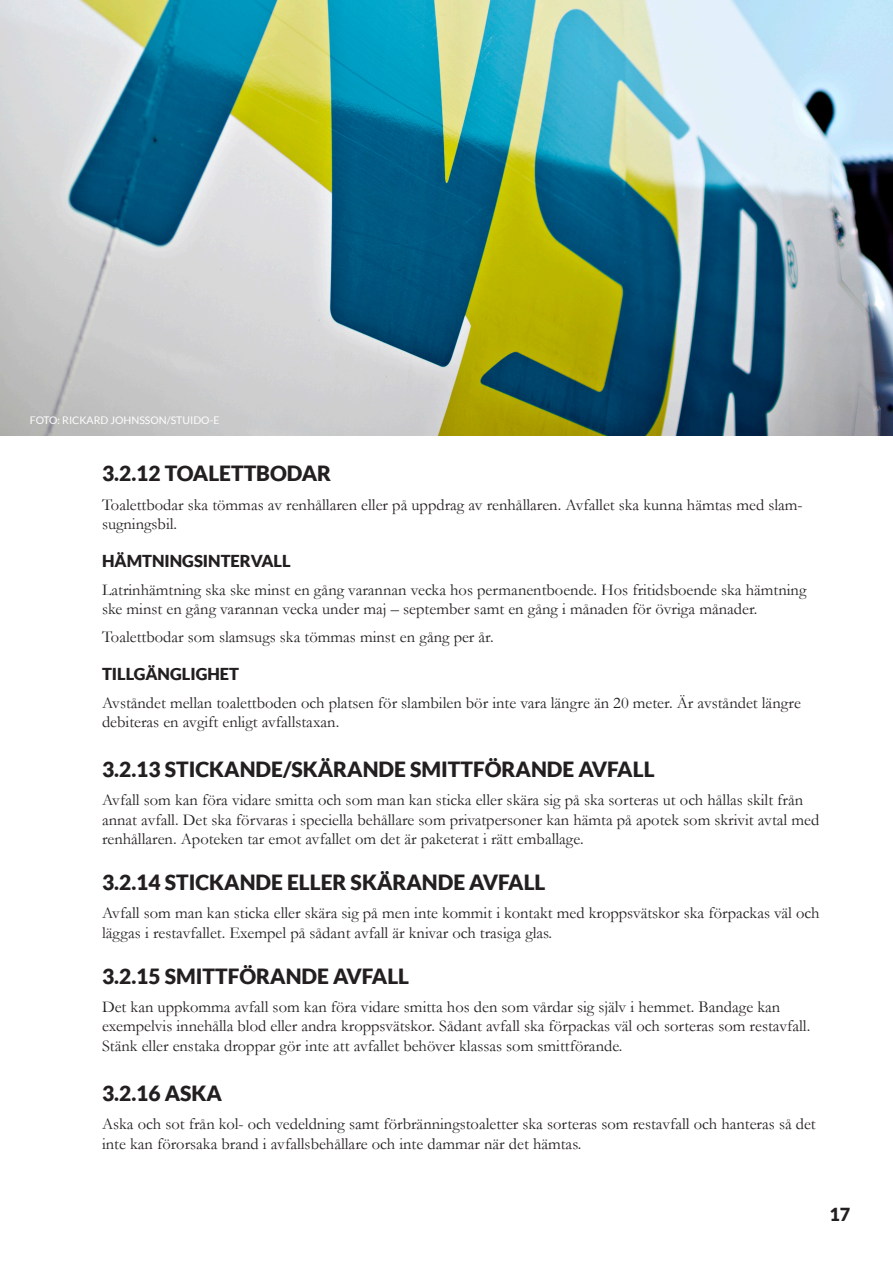
<style>
.page{position:relative;width:893px;height:1263px;background:#fff}
.page>*{position:absolute;margin:0;border:0;box-sizing:border-box;transform-origin:0 0}
.t1{font:900 21px "Lato";color:#231f20}
.t2{font:900 18px "Lato";color:#231f20}
.t3{font:16.5px/19.5px "Garamond";color:#231f20}
.t4{font:900 16.5px "Lato";color:#231f20}
.t5{font:10.5px "Lato";color:#fff}
</style>
<div class="page">
<img style="left:0;top:0;width:893px;height:436px">
<p class="t5" style="left:30px;top:415px;width:191px">FOTO: RICKARD JOHNSSON/STUIDO-E</p>
<p class="t1" style="left:102px;top:461px;width:231px">3.2.12 TOALETTBODAR</p>
<p class="t3" style="left:102px;top:494px;width:702px">Toalettbodar ska tömmas av renhållaren eller på uppdrag av renhållaren. Avfallet ska kunna hämtas med slam&shy;sugningsbil.</p>
<p class="t4" style="left:102px;top:551px;width:190px">HÄMTNINGSINTERVALL</p>
<p class="t3" style="left:102px;top:579px;width:706px">Latrinhämtning ska ske minst en gång varannan vecka hos permanentboende. Hos fritidsboende ska hämtning ske minst en gång varannan vecka under maj – september samt en gång i månaden för övriga månader.</p>
<p class="t3" style="left:102px;top:627px;width:393px">Toalettbodar som slamsugs ska tömmas minst en gång per år.</p>
<p class="t4" style="left:102px;top:664px;width:139px">TILLGÄNGLIGHET</p>
<p class="t3" style="left:102px;top:692px;width:700px">Avståndet mellan toalettboden och platsen för slambilen bör inte vara längre än 20 meter. Är avståndet längre debiteras en avgift enligt avfallstaxan.</p>
<p class="t1" style="left:102px;top:757px;width:554px">3.2.13 STICKANDE/SKÄRANDE SMITTFÖRANDE AVFALL</p>
<p class="t3" style="left:102px;top:790px;width:719px">Avfall som kan föra vidare smitta och som man kan sticka eller skära sig på ska sorteras ut och hållas skilt från annat avfall. Det ska förvaras i speciella behållare som privatpersoner kan hämta på apotek som skrivit avtal med renhållaren. Apoteken tar emot avfallet om det är paketerat i rätt emballage.</p>
<p class="t1" style="left:102px;top:870px;width:445px">3.2.14 STICKANDE ELLER SKÄRANDE AVFALL</p>
<p class="t3" style="left:102px;top:903px;width:719px">Avfall som man kan sticka eller skära sig på men inte kommit i kontakt med kroppsvätskor ska förpackas väl och läggas i restavfallet. Exempel på sådant avfall är knivar och trasiga glas.</p>
<p class="t1" style="left:102px;top:964px;width:309px">3.2.15 SMITTFÖRANDE AVFALL</p>
<p class="t3" style="left:102px;top:996px;width:710px">Det kan uppkomma avfall som kan föra vidare smitta hos den som vårdar sig själv i hemmet. Bandage kan exempelvis innehålla blod eller andra kroppsvätskor. Sådant avfall ska förpackas väl och sorteras som restavfall.<br>Stänk eller enstaka droppar gör inte att avfallet behöver klassas som smittförande.</p>
<p class="t1" style="left:102px;top:1081px;width:122px">3.2.16 ASKA</p>
<p class="t3" style="left:102px;top:1114px;width:715px">Aska och sot från kol- och vedeldning samt förbränningstoaletter ska sorteras som restavfall och hanteras så det inte kan förorsaka brand i avfallsbehållare och inte dammar när det hämtas.</p>
<p class="t2" style="left:829px;top:1204px;width:22px">17</p>
</div>
